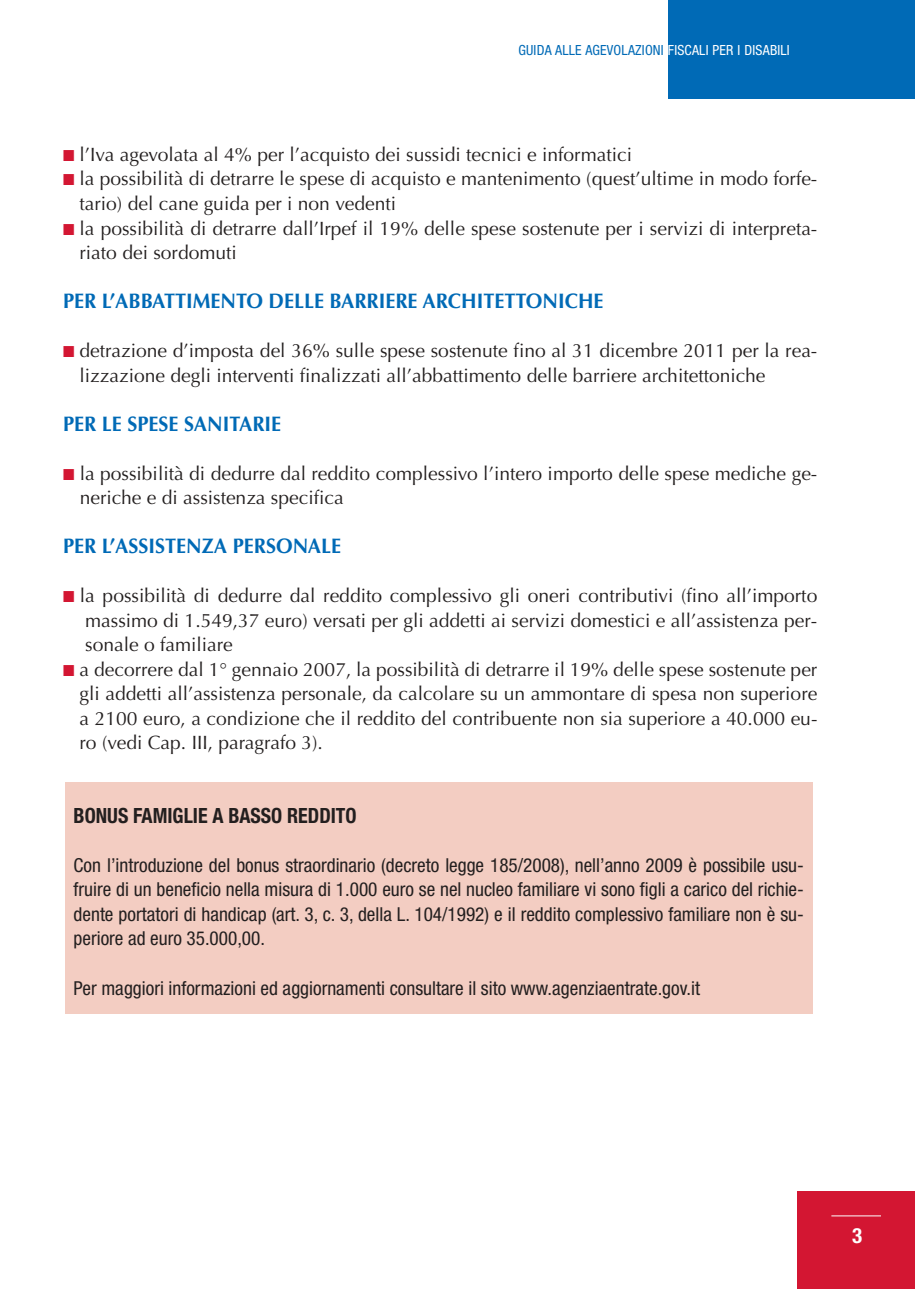
<style>
.page{position:relative;width:915px;height:1289px;background:#fff}
.page>*{position:absolute;margin:0;border:0;box-sizing:border-box;transform-origin:0 0}
.t1{font:700 21px "Optima";color:#006ab6;scale:.95 1}
.t2{font:700 condensed 21px "Helvetica Neue";color:#231f1f;scale:.95 1}
.t3{font:700 condensed 21px "Helvetica Neue";color:#fff}
.t4{font:19.25px/24.5px "Optima";color:#231f1f}
.t5{font:condensed 19.25px/24.5px "Helvetica Neue";color:#231f1f;text-align:justify}
.t6{font:condensed 14px "Helvetica Neue";letter-spacing:.015em;color:#006ab6}
.s1{color:#fff}
.s2{color:#d31632}
</style>
<div class="page">
<div style="left:65px;top:782px;width:747px;height:231px;background:#f3cdc2"></div>
<div style="left:797px;top:1190px;width:118px;height:98px;background:#d31632"></div>
<div style="left:668px;top:0;width:247px;height:99px;background:#006ab6"></div>
<hr style="left:831px;top:1215px;width:50px;height:1px;background:#fff">
<p class="t6" style="left:518px;top:45px;width:273px">GUIDA ALLE AGEVOLAZIONI <span class="s1">FISCALI PER I DISABILI</span></p>
<p class="t4" style="left:63px;top:144px;width:570px"><span class="s2">■</span> l’Iva agevolata al 4% per l’acquisto dei sussidi tecnici e informatici</p>
<p class="t4" style="left:80px;top:168px;width:739px;text-indent:-16px"><span class="s2">■</span> la possibilità di detrarre le spese di acquisto e mantenimento (quest’ultime in modo forfe&shy;tario) del cane guida per i non vedenti</p>
<p class="t4" style="left:80px;top:217px;width:739px;text-indent:-16px"><span class="s2">■</span> la possibilità di detrarre dall’Irpef il 19% delle spese sostenute per i servizi di interpreta&shy;riato dei sordomuti</p>
<p class="t1" style="left:63px;top:292px;width:570px">PER L’ABBATTIMENTO DELLE BARRIERE ARCHITETTONICHE</p>
<p class="t4" style="left:80px;top:340px;width:739px;text-indent:-16px"><span class="s2">■</span> detrazione d’imposta del 36% sulle spese sostenute fino al 31 dicembre 2011 per la rea&shy;lizzazione degli interventi finalizzati all’abbattimento delle barriere architettoniche</p>
<p class="t1" style="left:63px;top:415px;width:231px">PER LE SPESE SANITARIE</p>
<p class="t4" style="left:80px;top:462px;width:739px;text-indent:-17px"><span class="s2">■</span> la possibilità di dedurre dal reddito complessivo l’intero importo delle spese mediche ge&shy;neriche e di assistenza specifica</p>
<p class="t1" style="left:63px;top:537px;width:294px">PER L’ASSISTENZA PERSONALE</p>
<p class="t4" style="left:85px;top:585px;width:733px;text-align:justify;text-indent:-22px"><span class="s2">■</span> la possibilità di dedurre dal reddito complessivo gli oneri contributivi (fino all’importo massimo di 1.549,37 euro) versati per gli addetti ai servizi domestici e all’assistenza per&shy;sonale o familiare</p>
<p class="t4" style="left:80px;top:658px;width:739px;text-align:justify;text-indent:-16px"><span class="s2">■</span> a decorrere dal 1° gennaio 2007, la possibilità di detrarre il 19% delle spese sostenute per gli addetti all’assistenza personale, da calcolare su un ammontare di spesa non superiore a 2100 euro, a condizione che il reddito del contribuente non sia superiore a 40.000 eu&shy;ro (vedi Cap. III, paragrafo 3).</p>
<p class="t2" style="left:74px;top:807px;width:299px">BONUS FAMIGLIE A BASSO REDDITO</p>
<p class="t5" style="left:74px;top:854px;width:732px">Con l’introduzione del bonus straordinario (decreto legge 185/2008), nell’anno 2009 è possibile usu&shy;fruire di un beneficio nella misura di 1.000 euro se nel nucleo familiare vi sono figli a carico del richie&shy;dente portatori di handicap (art. 3, c. 3, della L. 104/1992) e il reddito complessivo familiare non è su&shy;periore ad euro 35.000,00.</p>
<p class="t5" style="left:74px;top:976px;width:628px">Per maggiori informazioni ed aggiornamenti consultare il sito www.agenziaentrate.gov.it</p>
<p class="t3" style="left:852px;top:1227px;width:12px">3</p>
</div>
